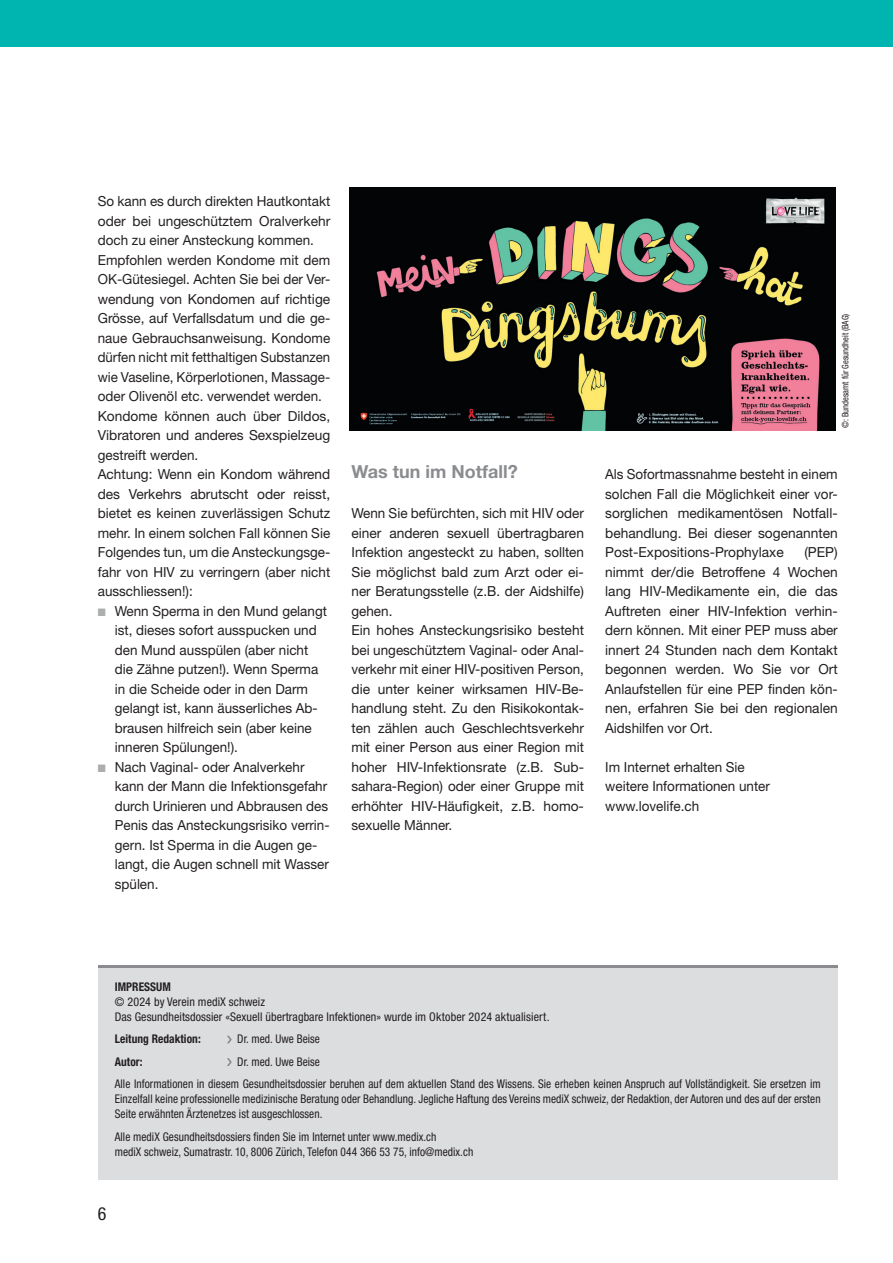
<style>
.page{position:relative;width:893px;height:1263px;background:#fff}
.page>*{position:absolute;margin:0;border:0;box-sizing:border-box;transform-origin:0 0}
.t1{font:700 18px "Helvetica Neue LT Std";color:#8a8c8f}
.t2{font:condensed 18px "Helvetica Neue LT Std";color:#231f20}
.t3{font:13.8px/19.5px "Helvetica Neue LT Std";color:#231f20}
.t4{font:condensed 12px/15px "Helvetica Neue LT Std";letter-spacing:.005em;color:#231f20;scale:.95 1}
.t5{font:condensed 12px/15px "Helvetica Neue LT Std";letter-spacing:.005em;color:#231f20}
.t6{font:700 condensed 12px "Helvetica Neue LT Std";letter-spacing:.005em;color:#231f20;scale:.95 1}
.t7{font:condensed 9px "Helvetica Neue LT Std";color:#231f20;scale:.95 1}
.s1{color:#acadad}
</style>
<div class="page">
<div style="left:98px;top:967px;width:740px;height:212px;background:#dcdddf"></div>
<hr style="left:98px;top:965px;width:740px;height:3px;background:#8a8c8f">
<svg style="left:227px;top:1036px;width:5px;height:7px"></svg>
<svg style="left:227px;top:1058px;width:5px;height:8px"></svg>
<div style="left:0;top:0;width:893px;height:47px;background:#00b5af"></div>
<img style="left:349px;top:187px;width:486px;height:243px">
<p class="t3" style="left:98px;top:191px;width:234px">So kann es durch direkten Hautkontakt oder bei ungeschütztem Oralverkehr doch zu einer Ansteckung kommen.<br>Empfohlen werden Kondome mit dem OK-Gütesiegel. Achten Sie bei der Ver&shy;wendung von Kondomen auf richtige Grösse, auf Verfallsdatum und die ge&shy;naue Gebrauchsanweisung. Kondome dürfen nicht mit fetthaltigen Substanzen wie Vaseline, Körperlotionen, Massage&shy;oder Olivenöl etc. verwendet werden.<br>Kondome können auch über Dildos, Vibratoren und anderes Sexspielzeug gestreift werden.<br>Achtung: Wenn ein Kondom während des Verkehrs abrutscht oder reisst, bietet es keinen zuverlässigen Schutz mehr. In einem solchen Fall können Sie Folgendes tun, um die Ansteckungsge&shy;fahr von HIV zu verringern (aber nicht ausschliessen!):</p>
<p class="t3" style="left:115px;top:601px;width:214px;text-indent:-17px"><span class="s1">■</span> Wenn Sperma in den Mund gelangt ist, dieses sofort ausspucken und den Mund ausspülen (aber nicht die Zähne putzen!). Wenn Sperma in die Scheide oder in den Darm gelangt ist, kann äusserliches Ab&shy;brausen hilfreich sein (aber keine inneren Spülungen!).</p>
<p class="t3" style="left:115px;top:757px;width:216px;text-indent:-17px"><span class="s1">■</span> Nach Vaginal- oder Analverkehr kann der Mann die Infektionsgefahr durch Urinieren und Abbrausen des<br>Penis das Ansteckungsrisiko verrin&shy;gern. Ist Sperma in die Augen ge&shy;langt, die Augen schnell mit Wasser spülen.</p>
<h1 class="t1" style="left:351px;top:461px;width:168px">Was tun im Notfall?</h1>
<p class="t3" style="left:351px;top:503px;width:234px">Wenn Sie befürchten, sich mit HIV oder einer anderen sexuell übertragbaren Infektion angesteckt zu haben, sollten Sie möglichst bald zum Arzt oder ei&shy;ner Beratungsstelle (z.B. der Aidshilfe) gehen.<br>Ein hohes Ansteckungsrisiko besteht bei ungeschütztem Vaginal- oder Anal&shy;verkehr mit einer HIV-positiven Person, die unter keiner wirksamen HIV-Be&shy;handlung steht. Zu den Risikokontak&shy;ten zählen auch Geschlechtsverkehr mit einer Person aus einer Region mit hoher HIV-Infektionsrate (z.B. Sub&shy;sahara-Region) oder einer Gruppe mit erhöhter HIV-Häufigkeit, z.B. homo&shy;sexuelle Männer.</p>
<p class="t7" style="left:840px;top:428px;width:122px;rotate:-90deg">©: Bundesamt für Gesundheit (BAG)</p>
<p class="t3" style="left:605px;top:464px;width:234px;text-align:justify">Als Sofortmassnahme besteht in einem solchen Fall die Möglichkeit einer vor&shy;sorglichen medikamentösen Notfall&shy;behandlung. Bei dieser sogenannten Post-Expositions-Prophylaxe</p>
<p class="t3" style="left:605px;top:542px;width:234px;text-align:justify;text-indent:199px">(PEP) nimmt der/die Betroffene 4 Wochen lang HIV-Medikamente ein, die das Auftreten einer HIV-Infektion verhin&shy;dern können. Mit einer PEP muss aber innert 24 Stunden nach dem Kontakt begonnen werden. Wo Sie vor Ort Anlaufstellen für eine PEP finden kön&shy;nen, erfahren Sie bei den regionalen Aidshilfen vor Ort.</p>
<p class="t3" style="left:605px;top:757px;width:166px">Im Internet erhalten Sie weitere Informationen unter www.lovelife.ch</p>
<p class="t6" style="left:115px;top:979px;width:60px">IMPRESSUM</p>
<p class="t5" style="left:115px;top:994px;width:436px">© 2024 by Verein mediX schweiz<br>Das Gesundheitsdossier «Sexuell übertragbare Infektionen» wurde im Oktober 2024 aktualisiert.</p>
<p class="t6" style="left:115px;top:1032px;width:92px">Leitung Redaktion:</p>
<p class="t4" style="left:237px;top:1031px;width:88px">Dr. med. Uwe Beise</p>
<p class="t6" style="left:115px;top:1054px;width:31px">Autor:</p>
<p class="t4" style="left:115px;top:1050px;width:745px;line-height:22.5px;text-indent:122px">Dr. med. Uwe Beise<br>Alle Informationen in diesem Gesundheitsdossier beruhen auf dem aktuellen Stand des Wissens. Sie erheben keinen Anspruch auf Vollständigkeit. Sie ersetzen im</p>
<p class="t4" style="left:115px;top:1091px;width:744px">Einzelfall keine professionelle medizinische Beratung oder Behandlung. Jegliche Haftung des Vereins mediX schweiz, der Redaktion, der Autoren und des auf der ersten<br>Seite erwähnten Ärztenetzes ist ausgeschlossen.</p>
<p class="t4" style="left:115px;top:1129px;width:379px">Alle mediX Gesundheitsdossiers finden Sie im Internet unter www.medix.ch<br>mediX schweiz, Sumatrastr. 10, 8006 Zürich, Telefon 044 366 53 75, info@medix.ch</p>
<h1 class="t2" style="left:98px;top:1203px;width:10px">6</h1>
</div>
